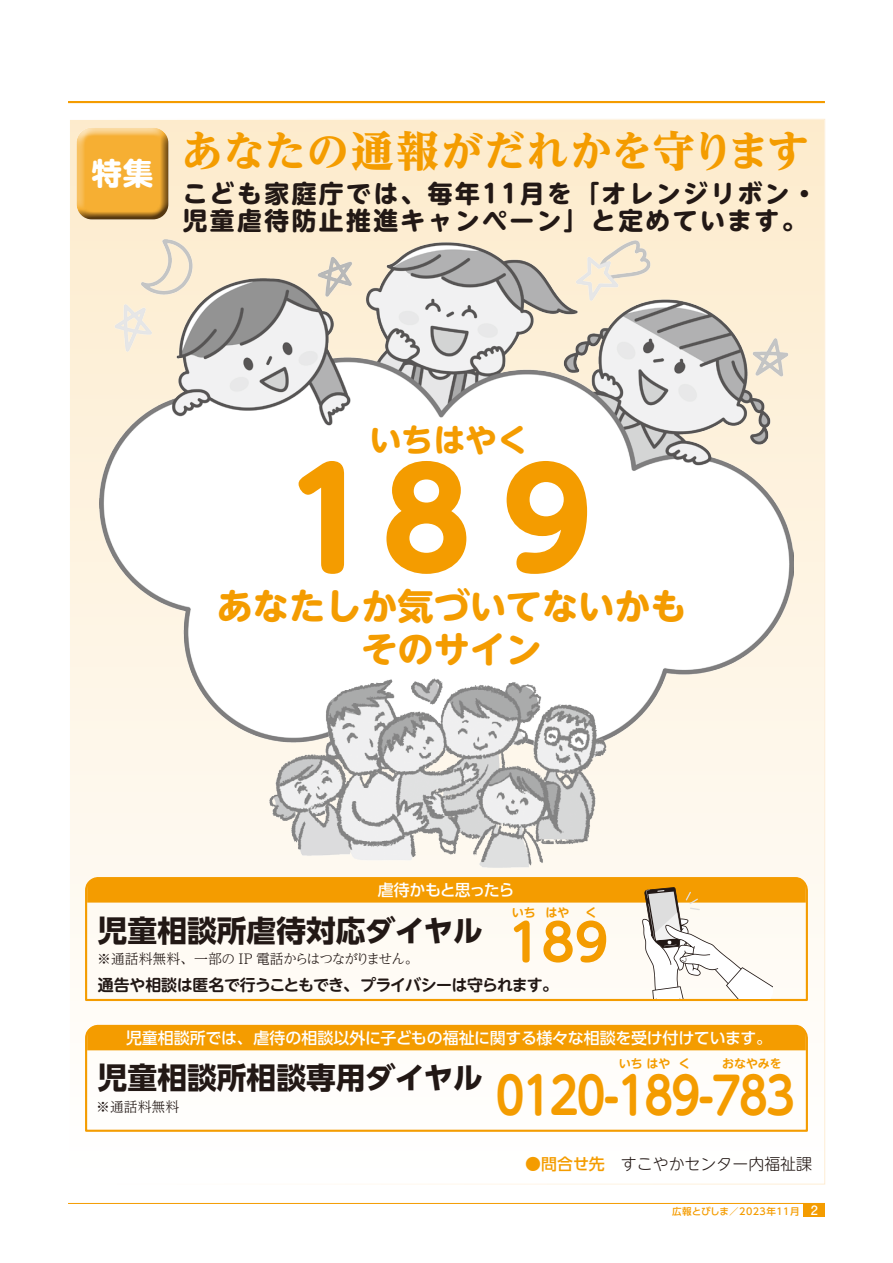
<style>
.page{position:relative;width:893px;height:1263px;background:#fff}
.page>*{position:absolute;margin:0;border:0;box-sizing:border-box;transform-origin:0 0}
.t1{font:700 135px "UD Shin M Go Pro";color:#f49c00}
.t2{font:700 50.7px "UD Shin M Go Pro De";letter-spacing:-.04em;color:#f49c00;scale:.86 1}
.t3{font:700 50.7px "UD Shin M Go Pro De";letter-spacing:-.04em;color:#f49c00}
.t4{font:800 42.45px "UD Reimin Pro";letter-spacing:-.005em;color:#f49c00}
.t5{font:700 36.15px "UD Shin M Go Pro";color:#f49c00}
.t6{font:700 31.95px "UD Shin M Go Pro";color:#f49c00}
._24Q横組枠見出{font:700 30.6px "UD Shin M Go Pr 6";color:#fff}
.t7{font:700 29.7px "UD Shin Go Pr 6";color:#221815}
.t8{font:700 24.75px/27px "UD Shin M Go Pro";letter-spacing:.1em;color:#221815}
.t9{font:500 15.9px "UD Shin Go Pro";letter-spacing:-.01em;color:#fff}
.t10{font:700 15.9px "UD Shin M Go Pro De";letter-spacing:-.04em;color:#221815}
._15Q横組見出{font:300 15.9px "UD Shin M Go Pr 6";color:#221815}
.t11{font:500 15.9px "UD Shin Go Pro";letter-spacing:-.06em;color:#fff}
.t12{font:300 13.8px "UD Reimin Pro";letter-spacing:-.05em;color:#221815}
.t13{font:300 13.8px "UD Reimin Pro";letter-spacing:-.01em;color:#221815}
.t14{font:700 12px "UD Shin M Go Pro De";color:#f49c00}
.t15{font:500 9.6px "UD Shin Go Pr 6";letter-spacing:.05em;color:#f49c00}
.s1{font-family:"UD Shin Go Pr 6";font-weight:500;color:#f49c00}
.s2{font-family:"Futo Go B101 Pr 6";font-weight:700;font-size:12.75px;color:#fff}
</style>
<div class="page">
<div style="left:804px;top:1203px;width:21px;height:14px;background:#f49c00"></div>
<hr style="left:68px;top:1203px;width:757px;height:1px;background:#f49c00">
<hr style="left:68px;top:101px;width:757px;height:2px;background:#f49c00">
<div style="left:69px;top:119px;width:756px;height:1065px;background:linear-gradient(to bottom,#fcebcc,#fff)"></div>
<img style="left:100px;top:240px;width:693px;height:509px">
<img style="left:265px;top:670px;width:345px;height:204px">
<svg style="left:84px;top:877px;width:725px;height:125px"></svg>
<svg style="left:84px;top:1024px;width:725px;height:109px"></svg>
<div style="left:87px;top:1025px;width:719px;height:25px;background:#f49c00"></div>
<svg style="left:87px;top:877px;width:719px;height:122px"></svg>
<div style="left:75px;top:125px;width:96px;height:86px;background:#fff;opacity:.75"></div>
<div style="left:75px;top:131px;width:96px;height:89px;background:#221815;opacity:.75"></div>
<p class="_24Q横組枠見出" style="left:91px;top:147px;width:63px">特集</p>
<p class="t4" style="left:181px;top:117px;width:630px">あなたの通報がだれかを守ります</p>
<p class="t8" style="left:183px;top:179px;width:636px">こども家庭庁では、毎年11月を「オレンジリボン・児童虐待防止推進キャンペーン」と定めています。</p>
<p class="t6" style="left:370px;top:414px;width:161px">いちはやく</p>
<p class="t1" style="left:284px;top:410px;width:331px">1８９</p>
<p class="t5" style="left:217px;top:576px;width:471px">あなたしか気づいてないかも</p>
<p class="t5" style="left:361px;top:620px;width:182px">そのサイン</p>
<p class="t11" style="left:378px;top:877px;width:138px">虐待かもと思ったら</p>
<p class="t14" style="left:512px;top:902px;width:59px">いち はや</p>
<p class="t14" style="left:585px;top:902px;width:13px">く</p>
<p class="t7" style="left:98px;top:906px;width:387px">児童相談所虐待対応ダイヤル</p>
<p class="t12" style="left:97px;top:948px;width:323px">※通話料無料、一部の IP 電話からはつながりません。</p>
<p class="t10" style="left:98px;top:972px;width:462px">通告や相談は匿名で行うこともでき、プライバシーは守られます。</p>
<p class="t9" style="left:126px;top:1025px;width:648px">児童相談所では、虐待の相談以外に子どもの福祉に関する様々な相談を受け付けています。</p>
<p class="t2" style="left:496px;top:1054px;width:349px">0120-189-783</p>
<p class="t3" style="left:508px;top:901px;width:102px">189</p>
<p class="t14" style="left:619px;top:1053px;width:73px">いちはや く</p>
<p class="t14" style="left:722px;top:1053px;width:61px">おなやみを</p>
<p class="t7" style="left:98px;top:1054px;width:387px">児童相談所相談専用ダイヤル</p>
<p class="t13" style="left:96px;top:1095px;width:84px">※通話料無料</p>
<p class="_15Q横組見出" style="left:525px;top:1151px;width:289px"><span class="s1">●問合せ先</span>　すこやかセンター内福祉課</p>
<p class="t15" style="left:672px;top:1203px;width:147px">広報とびしま／2023年11月 <span class="s2">2</span></p>
</div>
